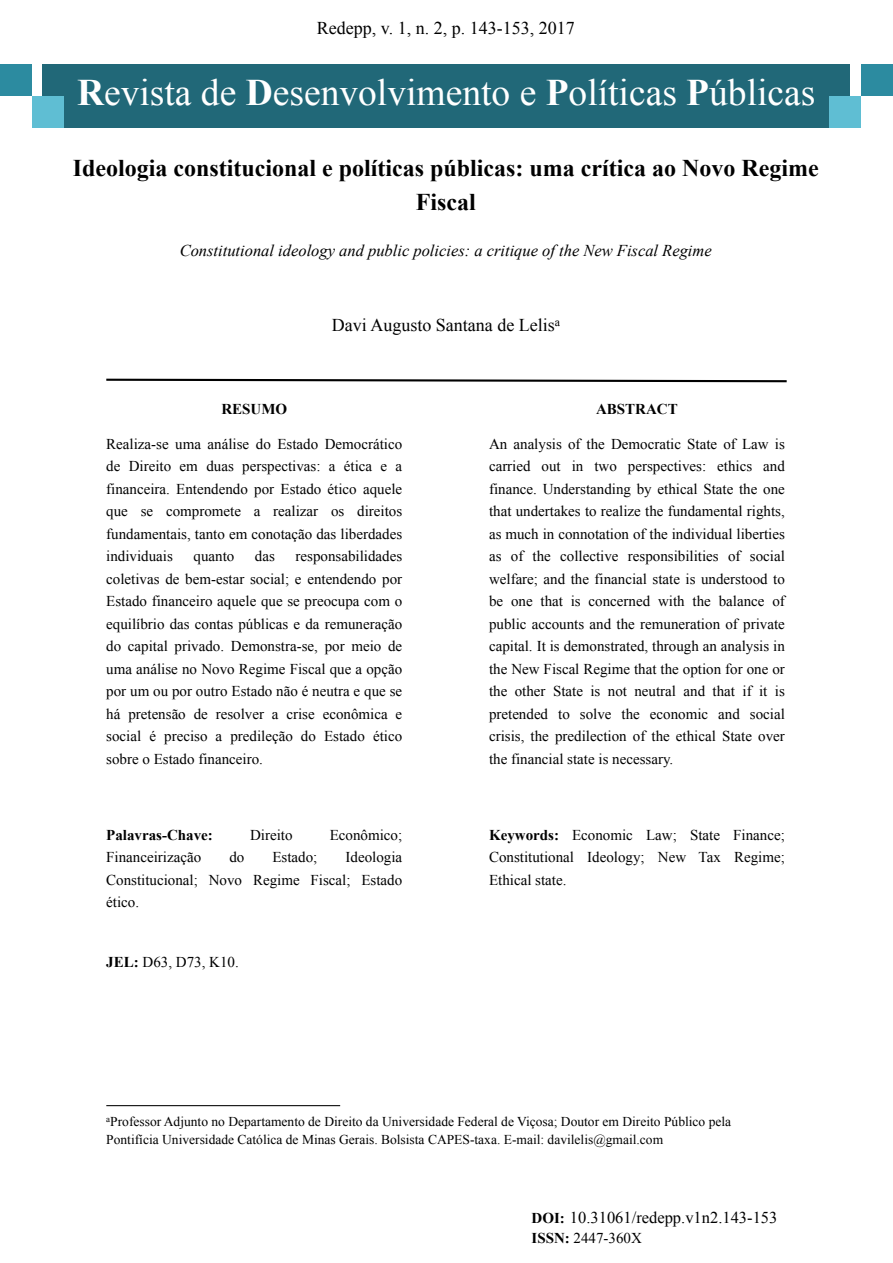
<style>
.page{position:relative;width:893px;height:1263px;background:#fff}
.page>*{position:absolute;margin:0;border:0;box-sizing:border-box;transform-origin:0 0}
.t1{font:37.5px "Times New Roman";color:#fff}
.t2{font:700 24px/34.5px "Times New Roman";color:#000;text-align:center}
.t3{font:18px "Times New Roman";color:#000}
.t4{font:italic 16.5px "Times New Roman";color:#000}
.t5{font:16.5px "Times New Roman";color:#000}
.t6{font:15px/22.5px "Times New Roman";color:#000;text-align:justify}
.t7{font:700 15px "Times New Roman";color:#000}
.t8{font:13.5px/18px "Times New Roman";color:#000}
.s1{font-weight:700}
.s2{font-weight:700;font-size:15px}
</style>
<div class="page">
<div style="left:43px;top:64px;width:807px;height:64px;background:#216878"></div>
<svg style="left:106px;top:378px;width:681px;height:5px"></svg>
<hr style="left:106px;top:1105px;width:234px;height:1px;background:#000">
<div style="left:861px;top:64px;width:32px;height:32px;background:#2c8ba0"></div>
<div style="left:829px;top:96px;width:32px;height:32px;background:#5fbed3"></div>
<div style="left:0;top:64px;width:32px;height:32px;background:#2c8ba0"></div>
<div style="left:32px;top:96px;width:32px;height:32px;background:#5fbed3"></div>
<p class="t3" style="left:317px;top:18px;width:259px">Redepp, v. 1, n. 2, p. 143-153, 2017</p>
<h1 class="t1" style="left:77px;top:71px;width:740px"><span class="s1">R</span>evista de <span class="s1">D</span>esenvolvimento e <span class="s1">P</span>olíticas <span class="s1">P</span>úblicas</h1>
<h2 class="t2" style="left:73px;top:151px;width:747px">Ideologia constitucional e políticas públicas: uma crítica ao Novo Regime<br>Fiscal</h2>
<p class="t4" style="left:180px;top:241px;width:534px">Constitutional ideology and public policies: a critique of the New Fiscal Regime</p>
<p class="t3" style="left:332px;top:315px;width:230px">Davi Augusto Santana de Lelis<sup>a</sup></p>
<p class="t7" style="left:221px;top:401px;width:67px">RESUMO</p>
<p class="t6" style="left:106px;top:432px;width:297px">Realiza-se uma análise do Estado Democrático de Direito em duas perspectivas: a ética e a financeira. Entendendo por Estado ético aquele que se compromete a realizar os direitos fundamentais, tanto em conotação das liberdades individuais</p>
<p class="t6" style="left:106px;top:545px;width:297px;text-indent:189px">responsabilidades coletivas de bem-estar social; e entendendo por Estado financeiro aquele que se preocupa com o equilíbrio das contas públicas e da remuneração do capital privado. Demonstra-se, por meio de uma análise no Novo Regime Fiscal que a opção por um ou por outro Estado não é neutra e que se há pretensão de resolver a crise econômica e social é preciso a predileção do Estado ético sobre o Estado financeiro.</p>
<p class="t6" style="left:194px;top:545px;width:42px">quanto</p>
<p class="t6" style="left:255px;top:545px;width:21px">das</p>
<p class="t7" style="left:106px;top:826px;width:108px">Palavras-Chave:</p>
<p class="t6" style="left:250px;top:823px;width:44px">Direito</p>
<p class="t6" style="left:330px;top:823px;width:74px">Econômico;</p>
<p class="t6" style="left:106px;top:846px;width:96px">Financeirização</p>
<p class="t6" style="left:229px;top:846px;width:16px">do</p>
<p class="t6" style="left:272px;top:846px;width:46px">Estado;</p>
<p class="t6" style="left:106px;top:846px;width:297px;text-indent:239px">Ideologia Constitucional; Novo Regime Fiscal; Estado ético.</p>
<p class="t6" style="left:106px;top:951px;width:134px"><span class="s1">JEL:</span> D63, D73, K10.</p>
<p class="t7" style="left:596px;top:401px;width:83px">ABSTRACT</p>
<p class="t6" style="left:489px;top:432px;width:297px">An analysis of the Democratic State of Law is carried out in two perspectives: ethics and finance. Understanding by ethical State the one that undertakes to realize the fundamental rights, as much in connotation of the individual liberties as of the collective responsibilities of social welfare; and the financial state is understood to be one that is concerned with the balance of public accounts and the remuneration of private capital. It is demonstrated, through an analysis in the New Fiscal Regime that the option for one or the other State is not neutral and that if it is pretended to solve the economic and social crisis, the predilection of the ethical State over the financial state is necessary.</p>
<p class="t6" style="left:489px;top:823px;width:297px"><span class="s1">Keywords:</span> Economic Law; State Finance; Constitutional Ideology; New Tax Regime; Ethical state.</p>
<p class="t8" style="left:106px;top:1112px;width:626px"><sup>a</sup>Professor Adjunto no Departamento de Direito da Universidade Federal de Viçosa; Doutor em Direito Público pela<br>Pontifícia Universidade Católica de Minas Gerais. Bolsista CAPES-taxa. E-mail: davilelis@gmail.com</p>
<p class="t5" style="left:531px;top:1209px;width:247px"><span class="s2">DOI:</span> 10.31061/redepp.v1n2.143-153</p>
<p class="t6" style="left:531px;top:1226px;width:112px"><span class="s1">ISSN:</span> 2447-360X</p>
</div>
